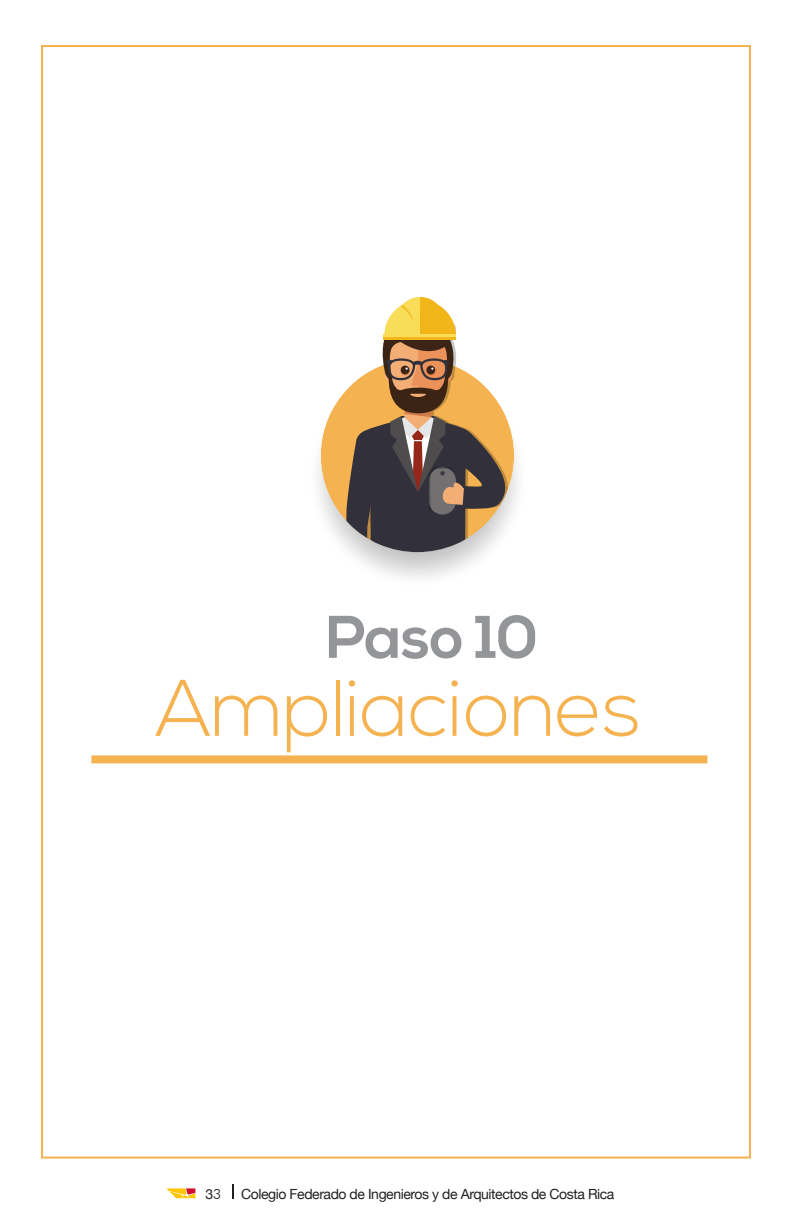
<style>
.page{position:relative;width:792px;height:1224px;background:#fff}
.page>*{position:absolute;margin:0;border:0;box-sizing:border-box;transform-origin:0 0}
.t1{font:300 80px "Nexa";letter-spacing:-.01em;color:#f4b350}
.t2{font:700 60px "Nexa";letter-spacing:-.01em;color:#939598}
.t3{font:14px "Helvetica Neue";letter-spacing:-.03em;color:#231f20}
.s1{font-family:"Futura BT";font-weight:300}
</style>
<div class="page">
<svg style="left:233px;top:1185px;width:1px;height:14px"></svg>
<svg style="left:166px;top:1188px;width:29px;height:10px"></svg>
<div style="left:91px;top:755px;width:616px;height:8px;border:4px solid #f4b350"></div>
<svg style="left:309px;top:369px;width:217px;height:217px"></svg>
<svg style="left:321px;top:391px;width:193px;height:161px"></svg>
<svg style="left:346px;top:297px;width:164px;height:255px"></svg>
<hr style="left:383px;top:334px;width:73px;height:3px;background:#f9dc57">
<hr style="left:383px;top:337px;width:73px;height:3px;background:#f2b61b">
<p class="t2" style="left:326px;top:603px;width:214px">Paso 10</p>
<p class="t1" style="left:156px;top:662px;width:487px">Ampliaciones</p>
<p class="t3" style="left:205px;top:1184px;width:17px">3<span class="s1">3</span></p>
<p class="t3" style="left:241px;top:1184px;width:375px">Colegio Federado de Ingenieros y de Arquitectos de Costa Rica</p>
</div>
